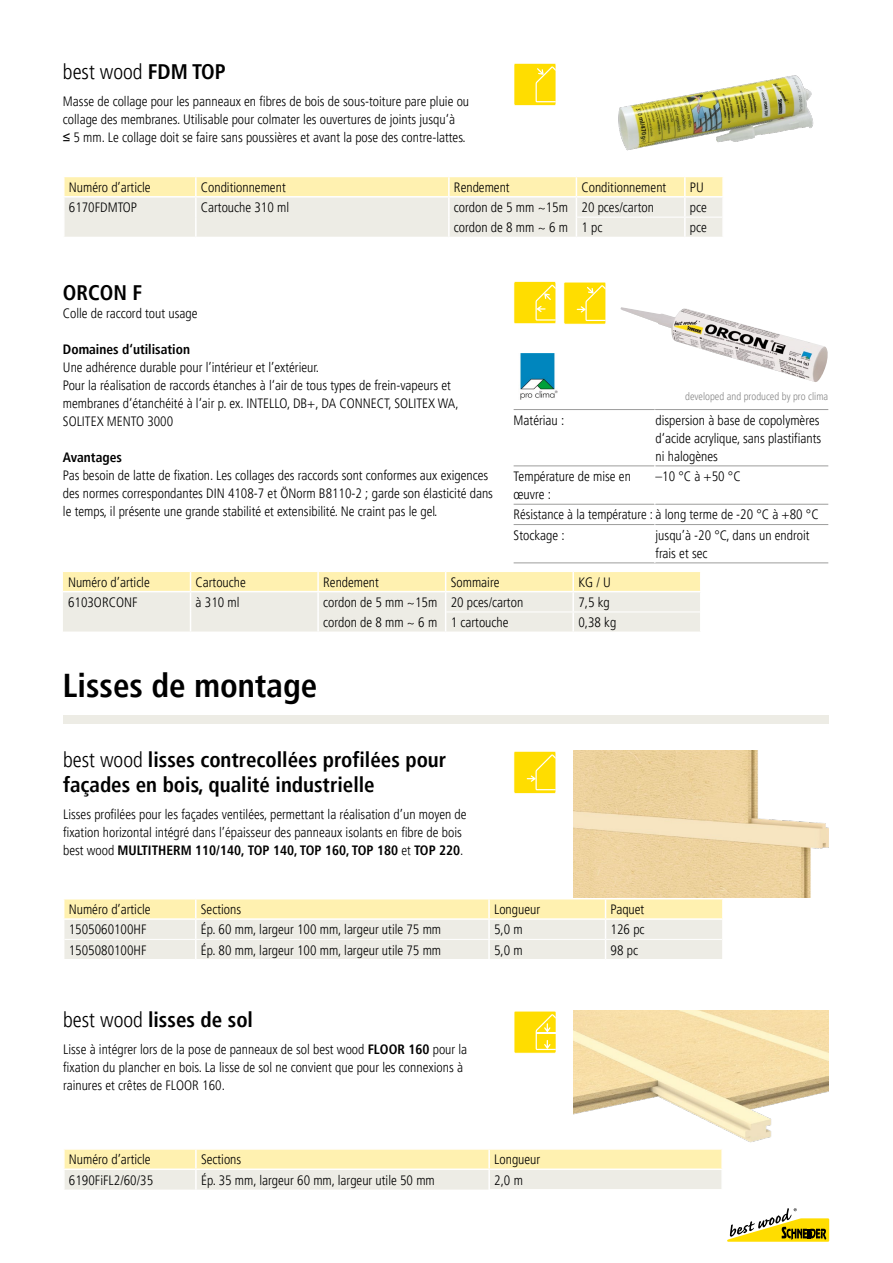
<style>
.page{position:relative;width:893px;height:1263px;background:#fff}
.page>*{position:absolute;margin:0;border:0;box-sizing:border-box;transform-origin:0 0}
.t1{font:700 condensed 33px "Frutiger LT Pro";color:#000}
.t2{font:700 condensed 21px/25.2px "Frutiger LT Pro";color:#000}
.t3{font:300 condensed 21px "Frutiger LT Pro";color:#000}
.t4{font:300 condensed 13.5px/18px "Frutiger LT Pro";color:#000}
.t5{font:700 condensed 13.5px "Frutiger LT Pro";color:#000}
.t6{font:300 condensed 10.5px "Frutiger LT Pro";color:#878787}
.s1{font-weight:700}
.s2{font-family:"Arial";font-weight:400;font-stretch:normal}
.s3{font-weight:300}
</style>
<div class="page">
<svg style="left:727px;top:1208px;width:102px;height:34px"></svg>
<svg style="left:63px;top:571px;width:637px;height:61px;background:#f3eed6"></svg>
<hr style="left:63px;top:631px;width:128px;height:2px;background:#fff">
<hr style="left:191px;top:631px;width:127px;height:2px;background:#fff">
<hr style="left:318px;top:631px;width:128px;height:2px;background:#fff">
<svg style="left:64px;top:176px;width:659px;height:61px;background:#f3eed6"></svg>
<hr style="left:63px;top:217px;width:2px;height:20px;background:#fff">
<hr style="left:195px;top:217px;width:2px;height:20px;background:#fff">
<img style="left:618px;top:75px;width:196px;height:76px">
<svg style="left:514px;top:63px;width:42px;height:43px;background:#ffe01c"></svg>
<svg style="left:514px;top:751px;width:42px;height:43px;background:#ffe01c"></svg>
<svg style="left:64px;top:899px;width:659px;height:60px;background:#f3eed5"></svg>
<hr style="left:64px;top:939px;width:132px;height:1px;background:#fff">
<hr style="left:196px;top:939px;width:293px;height:1px;background:#fff">
<svg style="left:64px;top:1149px;width:658px;height:40px;background:#f6efcd"></svg>
<img style="left:574px;top:750px;width:254px;height:148px">
<img style="left:574px;top:1011px;width:254px;height:132px">
<div style="left:63px;top:715px;width:765px;height:8px;background:#edece5"></div>
<svg style="left:514px;top:1011px;width:42px;height:42px;background:#ffe120"></svg>
<hr style="left:514px;top:409px;width:141px;height:1px;background:#9d9d9c">
<hr style="left:655px;top:409px;width:173px;height:1px;background:#9d9d9c">
<hr style="left:514px;top:466px;width:141px;height:1px;background:#9d9d9c">
<hr style="left:655px;top:466px;width:173px;height:1px;background:#9d9d9c">
<hr style="left:514px;top:504px;width:141px;height:1px;background:#9d9d9c">
<hr style="left:655px;top:504px;width:173px;height:1px;background:#9d9d9c">
<hr style="left:514px;top:524px;width:141px;height:1px;background:#9d9d9c">
<hr style="left:655px;top:524px;width:173px;height:1px;background:#9d9d9c">
<hr style="left:514px;top:563px;width:141px;height:1px;background:#9d9d9c">
<hr style="left:655px;top:563px;width:173px;height:1px;background:#9d9d9c">
<hr style="left:654px;top:466px;width:2px;height:38px;background:#fff">
<hr style="left:654px;top:504px;width:2px;height:20px;background:#fff">
<img style="left:620px;top:307px;width:208px;height:75px">
<svg style="left:564px;top:282px;width:42px;height:42px;background:#ffe01a"></svg>
<svg style="left:514px;top:281px;width:42px;height:43px;background:#ffe11f"></svg>
<img style="left:520px;top:353px;width:37px;height:46px">
<h2 class="t3" style="left:63px;top:60px;width:164px">best wood <span class="s1">FDM TOP</span></h2>
<p class="t4" style="left:63px;top:92px;width:408px">Masse de collage pour les panneaux en fibres de bois de sous-toiture pare pluie ou collage des membranes. Utilisable pour colmater les ouvertures de joints jusqu‘à<br><span class="s2">≤</span> 5 mm. Le collage doit se faire sans poussières et avant la pose des contre-lattes.</p>
<p class="t4" style="left:69px;top:178px;width:83px">Numéro d’article</p>
<p class="t4" style="left:201px;top:178px;width:86px">Conditionnement</p>
<p class="t4" style="left:454px;top:178px;width:57px">Rendement</p>
<p class="t4" style="left:581px;top:178px;width:86px">Conditionnement</p>
<p class="t4" style="left:690px;top:178px;width:15px">PU</p>
<p class="t4" style="left:69px;top:198px;width:70px">6170FDMTOP</p>
<p class="t4" style="left:201px;top:198px;width:90px">Cartouche 310 ml</p>
<p class="t4" style="left:454px;top:198px;width:202px">cordon de 5 mm ~15m 20 pces/carton</p>
<p class="t4" style="left:690px;top:198px;width:18px">pce</p>
<p class="t4" style="left:454px;top:219px;width:150px">cordon de 8 mm ~ 6 m 1 pc</p>
<p class="t4" style="left:690px;top:219px;width:18px">pce</p>
<h2 class="t2" style="left:63px;top:280px;width:81px">ORCON F</h2>
<p class="t4" style="left:63px;top:305px;width:136px">Colle de raccord tout usage</p>
<p class="t5" style="left:63px;top:342px;width:129px">Domaines d‘utilisation</p>
<p class="t4" style="left:63px;top:359px;width:397px">Une adhérence durable pour l’intérieur et l’extérieur.<br>Pour la réalisation de raccords étanches à l‘air de tous types de frein-vapeurs et membranes d‘étanchéité à l‘air p. ex. INTELLO, DB+, DA CONNECT, SOLITEX WA, SOLITEX MENTO 3000</p>
<p class="t5" style="left:63px;top:450px;width:61px">Avantages</p>
<p class="t4" style="left:63px;top:467px;width:432px">Pas besoin de latte de fixation. Les collages des raccords sont conformes aux exigences des normes correspondantes DIN 4108-7 et ÖNorm B8110-2 ; garde son élasticité dans le temps, il présente une grande stabilité et extensibilité. Ne craint pas le gel.</p>
<p class="t6" style="left:685px;top:390px;width:145px">developed and produced by pro clima</p>
<p class="t4" style="left:514px;top:411px;width:52px">Matériau :</p>
<p class="t4" style="left:656px;top:411px;width:167px">dispersion à base de copolymères d‘acide acrylique, sans plastifiants ni halogènes</p>
<p class="t4" style="left:514px;top:468px;width:119px">Température de mise en œuvre :</p>
<p class="t4" style="left:656px;top:468px;width:87px">–10 °C à +50 °C</p>
<p class="t4" style="left:514px;top:505px;width:306px;line-height:20.4px">Résistance à la température : à long terme de -20 °C à +80 °C<br>Stockage :</p>
<p class="t4" style="left:656px;top:526px;width:156px">jusqu’à -20 °C, dans un endroit frais et sec</p>
<p class="t4" style="left:68px;top:573px;width:83px">Numéro d’article</p>
<p class="t4" style="left:196px;top:573px;width:52px">Cartouche</p>
<p class="t4" style="left:323px;top:573px;width:57px">Rendement</p>
<p class="t4" style="left:451px;top:573px;width:50px">Sommaire</p>
<p class="t4" style="left:578px;top:573px;width:34px">KG / U</p>
<p class="t4" style="left:68px;top:593px;width:71px">6103ORCONF</p>
<p class="t4" style="left:196px;top:593px;width:45px">à 310 ml</p>
<p class="t4" style="left:323px;top:593px;width:202px">cordon de 5 mm ~15m 20 pces/carton</p>
<p class="t4" style="left:578px;top:593px;width:33px">7,5 kg</p>
<p class="t4" style="left:323px;top:614px;width:187px">cordon de 8 mm ~ 6 m 1 cartouche</p>
<p class="t4" style="left:578px;top:614px;width:39px">0,38 kg</p>
<h1 class="t1" style="left:63px;top:666px;width:256px">Lisses de montage</h1>
<h2 class="t2" style="left:63px;top:747px;width:385px"><span class="s3">best wood</span> lisses contrecollées profilées pour façades en bois, qualité industrielle</h2>
<p class="t4" style="left:63px;top:805px;width:405px">Lisses profilées pour les façades ventilées, permettant la réalisation d’un moyen de fixation horizontal intégré dans l’épaisseur des panneaux isolants en fibre de bois best wood <span class="s1">MULTITHERM 110/140, TOP 140, TOP 160, TOP 180</span> et <span class="s1">TOP 220</span>.</p>
<p class="t4" style="left:69px;top:900px;width:83px">Numéro d’article</p>
<p class="t4" style="left:201px;top:900px;width:42px">Sections</p>
<p class="t4" style="left:494px;top:900px;width:48px">Longueur</p>
<p class="t4" style="left:611px;top:900px;width:35px">Paquet</p>
<p class="t4" style="left:69px;top:921px;width:79px">1505060100HF</p>
<p class="t4" style="left:201px;top:921px;width:242px">Ép. 60 mm, largeur 100 mm, largeur utile 75 mm</p>
<p class="t4" style="left:494px;top:921px;width:30px">5,0 m</p>
<p class="t4" style="left:611px;top:921px;width:35px">126 pc</p>
<p class="t4" style="left:69px;top:941px;width:79px">1505080100HF</p>
<p class="t4" style="left:201px;top:941px;width:242px">Ép. 80 mm, largeur 100 mm, largeur utile 75 mm</p>
<p class="t4" style="left:494px;top:941px;width:30px">5,0 m</p>
<p class="t4" style="left:611px;top:941px;width:29px">98 pc</p>
<h2 class="t2" style="left:63px;top:1007px;width:191px"><span class="s3">best wood</span> lisses de sol</h2>
<p class="t4" style="left:63px;top:1040px;width:406px">Lisse à intégrer lors de la pose de panneaux de sol best wood <span class="s1">FLOOR 160</span> pour la fixation du plancher en bois. La lisse de sol ne convient que pour les connexions à rainures et crêtes de FLOOR 160.</p>
<p class="t4" style="left:69px;top:1151px;width:83px">Numéro d’article</p>
<p class="t4" style="left:201px;top:1151px;width:42px">Sections</p>
<p class="t4" style="left:494px;top:1151px;width:48px">Longueur</p>
<p class="t4" style="left:69px;top:1171px;width:86px">6190FiFL2/60/35</p>
<p class="t4" style="left:201px;top:1171px;width:235px">Ép. 35 mm, largeur 60 mm, largeur utile 50 mm</p>
<p class="t4" style="left:494px;top:1171px;width:30px">2,0 m</p>
</div>
